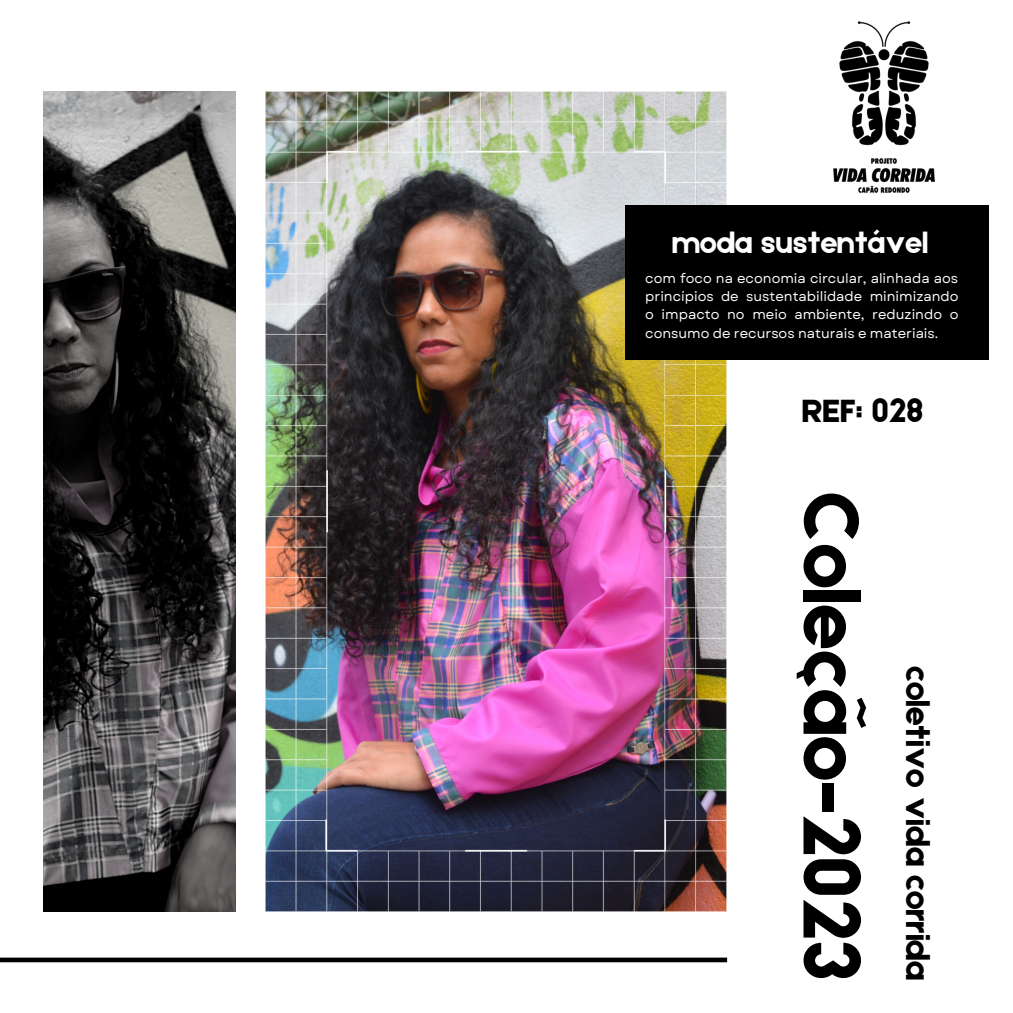
<style>
.page{position:relative;width:1013px;height:1013px;background:#fff}
.page>*{position:absolute;margin:0;border:0;box-sizing:border-box;transform-origin:0 0}
.t1{font:82.5px "Etna";color:#000}
.t2{font:34.25px "Etna";color:#000}
.t3{font:30.75px "Etna";color:#fff}
.t4{font:13.38px/18.4px "Garet";color:#fff;text-align:justify}
</style>
<div class="page">
<div style="left:0;top:957px;width:727px;height:5px;background:#000"></div>
<img style="left:265px;top:92px;width:462px;height:819px">
<img style="left:43px;top:92px;width:192px;height:819px">
<div style="left:625px;top:205px;width:363px;height:154px;background:#000"></div>
<img style="left:833px;top:21px;width:102px;height:172px">
<p class="t3" style="left:671px;top:221px;width:258px">moda sustentável</p>
<p class="t4" style="left:645px;top:269px;width:315px">com foco na economia circular, alinhada aos princípios de sustentabilidade minimizando o impacto no meio ambiente, reduzindo o consumo de recursos naturais e materiais.</p>
<p class="t2" style="left:802px;top:386px;width:123px">REF: 028</p>
<p class="t1" style="left:888px;top:491px;width:491px;rotate:90deg">Coleção-2023</p>
<p class="t2" style="left:941px;top:666px;width:316px;rotate:90deg">coletivo vida corrida</p>
</div>
